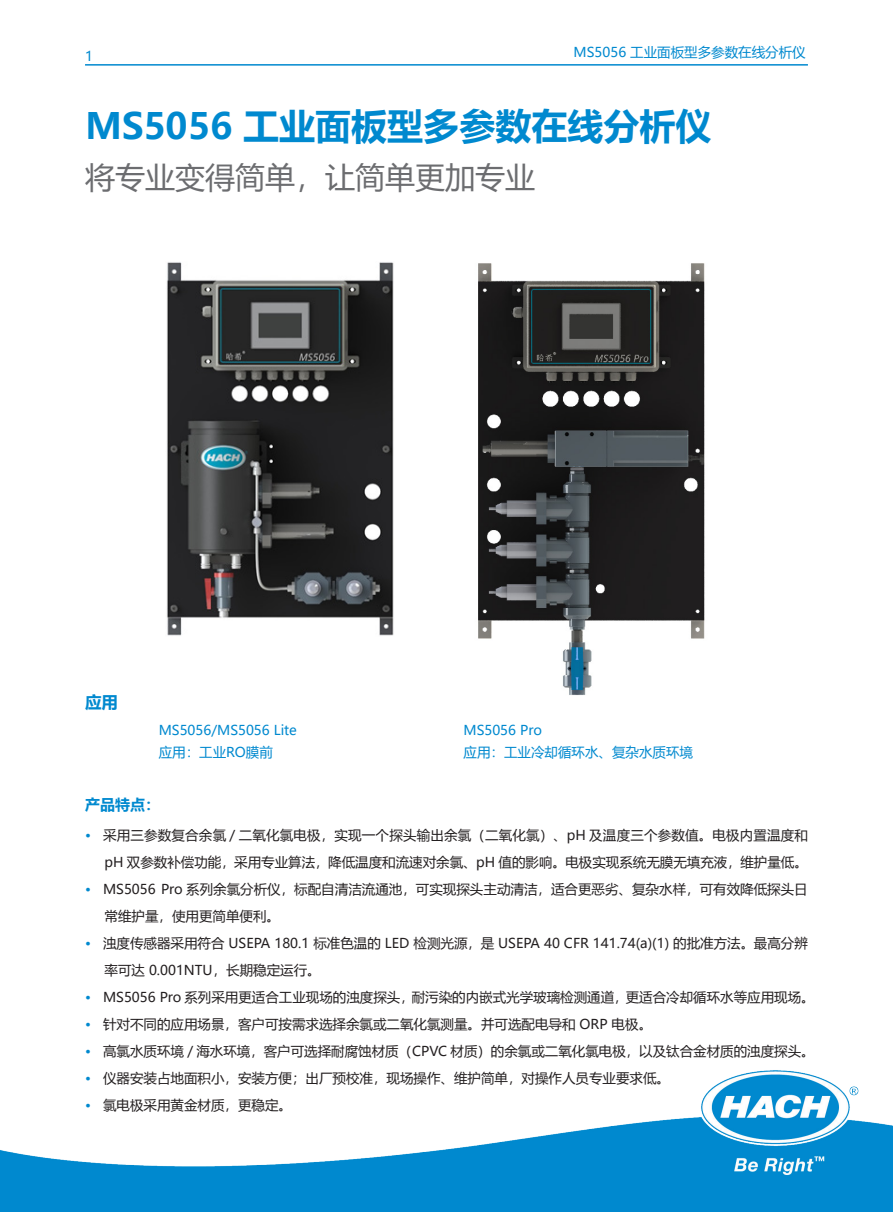
<style>
.page{position:relative;width:893px;height:1212px;background:#fff}
.page>*{position:absolute;margin:0;border:0;box-sizing:border-box;transform-origin:0 0}
.t1{font:700 36px "Microsoft Ya Hei";color:#0089cf}
.t2{font:30px "Microsoft Ya Hei";color:#6c6d70}
.t3{font:700 16.5px "Microsoft Ya Hei";color:#0089cf}
.t4{font:700 15px "Microsoft Ya Hei";color:#0089cf}
.t5{font:13.5px/27px "Microsoft Ya Hei";color:#231f20}
.t6{font:13.5px/22.5px "Microsoft Ya Hei";color:#0089cf}
.s1{color:#0089cf}
</style>
<div class="page">
<hr style="left:85px;top:64px;width:723px;height:2px;background:#0089cf">
<img style="left:0;top:1070px;width:893px;height:142px">
<img style="left:166px;top:262px;width:228px;height:374px">
<img style="left:478px;top:263px;width:227px;height:432px">
<p class="t6" style="left:85px;top:44px;width:9px">1</p>
<p class="t6" style="left:574px;top:41px;width:234px">MS5056 工业面板型多参数在线分析仪</p>
<h1 class="t1" style="left:85px;top:101px;width:628px">MS5056 工业面板型多参数在线分析仪</h1>
<h2 class="t2" style="left:85px;top:157px;width:451px">将专业变得简单，让简单更加专业</h2>
<p class="t3" style="left:85px;top:690px;width:34px">应用</p>
<p class="t6" style="left:159px;top:718px;width:140px">MS5056/MS5056 Lite应用：工业RO膜前</p>
<p class="t6" style="left:463px;top:718px;width:231px">MS5056 Pro<br>应用：工业冷却循环水、复杂水质环境</p>
<p class="t4" style="left:85px;top:794px;width:76px">产品特点：</p>
<p class="t5" style="left:85px;top:821px;width:725px;text-align:right"><span class="s1">•</span> 采用三参数复合余氯 / 二氧化氯电极，实现一个探头输出余氯（二氧化氯）、pH 及温度三个参数值。电极内置温度和pH 双参数补偿功能，采用专业算法，降低温度和流速对余氯、pH 值的影响。电极实现系统无膜无填充液，维护量低。</p>
<p class="t5" style="left:105px;top:875px;width:705px;text-indent:-19px"><span class="s1">•</span> MS5056 Pro 系列余氯分析仪，标配自清洁流通池，可实现探头主动清洁，适合更恶劣、复杂水样，可有效降低探头日常维护量，使用更简单便利。</p>
<p class="t5" style="left:105px;top:929px;width:705px;text-indent:-19px"><span class="s1">•</span> 浊度传感器采用符合 USEPA 180.1 标准色温的 LED 检测光源，是 USEPA 40 CFR 141.74(a)(1) 的批准方法。最高分辨率可达 0.001NTU，长期稳定运行。</p>
<p class="t5" style="left:85px;top:983px;width:731px"><span class="s1">•</span> MS5056 Pro 系列采用更适合工业现场的浊度探头，耐污染的内嵌式光学玻璃检测通道，更适合冷却循环水等应用现场。</p>
<p class="t5" style="left:85px;top:1010px;width:569px"><span class="s1">•</span> 针对不同的应用场景，客户可按需求选择余氯或二氧化氯测量。并可选配电导和 ORP 电极。</p>
<p class="t5" style="left:85px;top:1037px;width:731px"><span class="s1">•</span> 高氯水质环境 / 海水环境，客户可选择耐腐蚀材质（CPVC 材质）的余氯或二氧化氯电极，以及钛合金材质的浊度探头。</p>
<p class="t5" style="left:85px;top:1064px;width:586px"><span class="s1">•</span> 仪器安装占地面积小，安装方便；出厂预校准，现场操作、维护简单，对操作人员专业要求低。</p>
<p class="t5" style="left:85px;top:1091px;width:208px"><span class="s1">•</span> 氯电极采用黄金材质，更稳定。</p>
</div>
